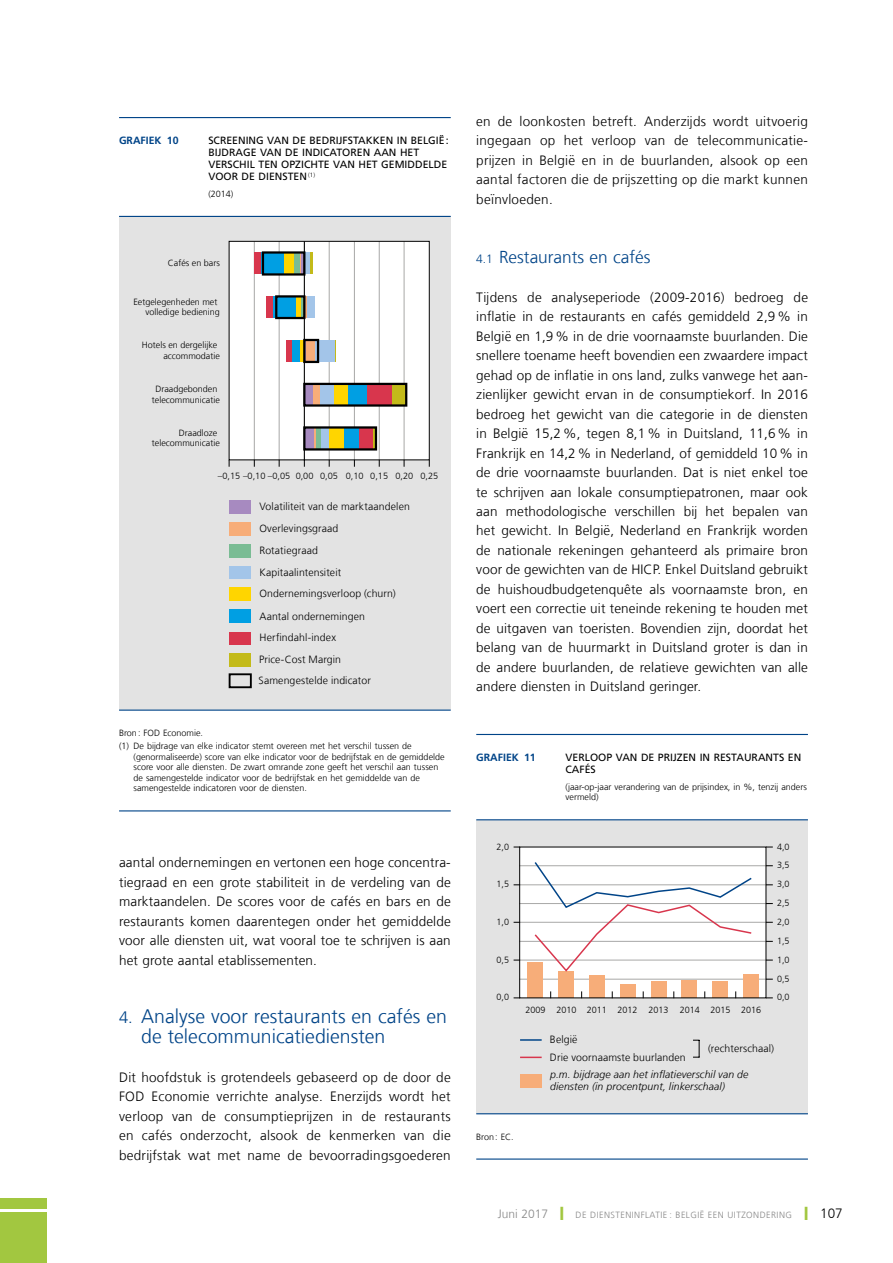
<style>
.page{position:relative;width:893px;height:1263px;background:#fff}
.page>*{position:absolute;margin:0;border:0;box-sizing:border-box;transform-origin:0 0}
.t1{font:300 19.5px/19.5px "Frutiger LT Com";color:#048}
.t2{font:300 17.25px "Frutiger LT Com";color:#048}
.t3{font:300 13.5px/19.5px "Frutiger LT Com";letter-spacing:.01em;color:#000;text-align:justify}
.t4{font:300 10.5px/21.8px "Frutiger LT Com";letter-spacing:.01em;color:#000}
.t5{font:10.5px/12px "Frutiger LT Com";color:#000}
.t6{font:italic 300 10.5px/12px "Frutiger LT Com";letter-spacing:.01em;color:#000}
.t7{font:700 10.5px "Frutiger LT Com";color:#048}
.t8{font:300 9px/10.5px "Frutiger LT Com";color:#000;text-align:right}
.t9{font:300 9px "Frutiger LT Com";letter-spacing:.05em;color:#878787}
.s1{font-size:12px}
.s2{font-size:16.5px}
.s3{color:#a2c740}
.s4{font-size:13.5px;color:#000}
</style>
<div class="page">
<div style="left:0;top:1198px;width:47px;height:11px;background:#a2c740"></div>
<div style="left:0;top:1213px;width:47px;height:50px;background:#a2c740"></div>
<div style="left:119px;top:216px;width:332px;height:494px;background:#e3e3e3"></div>
<hr style="left:119px;top:117px;width:332px;height:1px;background:#048">
<hr style="left:119px;top:810px;width:332px;height:1px;background:#048">
<hr style="left:119px;top:216px;width:332px;height:1px;background:#048">
<hr style="left:119px;top:709px;width:332px;height:2px;background:#048">
<div style="left:229px;top:241px;width:200px;height:219px;background:#fff"></div>
<hr style="left:404px;top:241px;width:1px;height:220px;background:#a8a8a7">
<hr style="left:379px;top:241px;width:1px;height:220px;background:#a8a8a7">
<hr style="left:354px;top:241px;width:1px;height:220px;background:#a8a8a7">
<hr style="left:329px;top:241px;width:1px;height:220px;background:#a8a8a7">
<hr style="left:279px;top:241px;width:1px;height:220px;background:#a8a8a7">
<hr style="left:254px;top:241px;width:1px;height:220px;background:#a8a8a7">
<div style="left:255px;top:252px;width:6px;height:22px;background:#d8364d"></div>
<hr style="left:304px;top:241px;width:1px;height:220px;background:#000">
<svg style="left:261px;top:250px;width:147px;height:202px"></svg>
<div style="left:229px;top:241px;width:201px;height:219px;border:1px solid #000"></div>
<div style="left:230px;top:501px;width:21px;height:13px;background:#a78ac0"></div>
<div style="left:230px;top:522px;width:21px;height:14px;background:#f7ad79"></div>
<div style="left:230px;top:544px;width:21px;height:14px;background:#7abc94"></div>
<div style="left:230px;top:566px;width:21px;height:13px;background:#a3c5e9"></div>
<div style="left:230px;top:587px;width:21px;height:14px;background:#ffd500"></div>
<div style="left:230px;top:610px;width:21px;height:13px;background:#009fe3"></div>
<div style="left:230px;top:632px;width:21px;height:12px;background:#d8364d"></div>
<div style="left:230px;top:653px;width:21px;height:13px;background:#c3ba19"></div>
<div style="left:229px;top:673px;width:23px;height:15px;border:2px solid #000"></div>
<div style="left:476px;top:820px;width:332px;height:294px;background:#e3e3e3"></div>
<hr style="left:476px;top:734px;width:332px;height:1px;background:#048">
<hr style="left:476px;top:1158px;width:332px;height:2px;background:#048">
<hr style="left:476px;top:819px;width:332px;height:1px;background:#048">
<hr style="left:476px;top:1113px;width:332px;height:1px;background:#048">
<div style="left:520px;top:847px;width:246px;height:151px;background:#fff"></div>
<hr style="left:519px;top:865px;width:248px;height:1px;background:#a8a8a7">
<hr style="left:519px;top:884px;width:248px;height:1px;background:#a8a8a7">
<hr style="left:519px;top:903px;width:248px;height:1px;background:#a8a8a7">
<hr style="left:519px;top:922px;width:248px;height:1px;background:#a8a8a7">
<hr style="left:519px;top:941px;width:248px;height:1px;background:#a8a8a7">
<hr style="left:519px;top:960px;width:248px;height:1px;background:#a8a8a7">
<hr style="left:519px;top:979px;width:248px;height:1px;background:#a8a8a7">
<div style="left:528px;top:962px;width:15px;height:36px;background:#f7ad79"></div>
<div style="left:558px;top:971px;width:16px;height:27px;background:#f7ad79"></div>
<div style="left:589px;top:975px;width:16px;height:23px;background:#f7ad79"></div>
<div style="left:620px;top:984px;width:15px;height:14px;background:#f7ad79"></div>
<div style="left:651px;top:981px;width:15px;height:17px;background:#f7ad79"></div>
<div style="left:682px;top:980px;width:15px;height:18px;background:#f7ad79"></div>
<div style="left:712px;top:981px;width:16px;height:17px;background:#f7ad79"></div>
<div style="left:743px;top:974px;width:16px;height:24px;background:#f7ad79"></div>
<svg style="left:533px;top:862px;width:220px;height:110px"></svg>
<div style="left:520px;top:1074px;width:22px;height:13px;background:#f7ad79"></div>
<hr style="left:520px;top:1039px;width:22px;height:2px;background:#048">
<hr style="left:520px;top:1056px;width:22px;height:2px;background:#d8364d">
<svg style="left:693px;top:1040px;width:7px;height:18px"></svg>
<p class="t7" style="left:119px;top:134px;width:61px">GRAFIEK 10</p>
<p class="t5" style="left:208px;top:135px;width:242px">SCREENING VAN DE BEDRIJFSTAKKEN IN BELGIË:<br>BIJDRAGE VAN DE INDICATOREN AAN HET VERSCHIL TEN OPZICHTE VAN HET GEMIDDELDE VOOR DE DIENSTEN <sup>(1)</sup></p>
<p class="t8" style="left:208px;top:188px;width:27px">(2014)</p>
<p class="t8" style="left:168px;top:258px;width:54px">Cafés en bars</p>
<p class="t8" style="left:133px;top:296px;width:88px">Eetgelegenheden met volledige bediening</p>
<p class="t8" style="left:142px;top:340px;width:80px">Hotels en dergelijke accommodatie</p>
<p class="t8" style="left:152px;top:384px;width:69px;text-align:center">Draadgebonden telecommunicatie</p>
<p class="t8" style="left:152px;top:427px;width:69px">Draadloze telecommunicatie</p>
<p class="t8" style="left:218px;top:470px;width:222px">–0,15 –0,10 –0,05 0,00 0,05 0,10 0,15 0,20 0,25</p>
<p class="t4" style="left:259px;top:496px;width:153px">Volatiliteit van de marktaandelen<br>Overlevingsgraad<br>Rotatiegraad<br>Kapitaalintensiteit<br>Ondernemingsverloop (churn)<br>Aantal ondernemingen<br>Herfindahl-index<br>Price‑Cost Margin<br>Samengestelde indicator</p>
<p class="t3" style="left:476px;top:111px;width:333px">en de loonkosten betreft. Anderzijds wordt uitvoerig ingegaan op het verloop van de telecommunicatie&shy;prijzen in België en in de buurlanden, alsook op een aantal factoren die de prijszetting op die markt kunnen beïnvloeden.</p>
<p class="t2" style="left:476px;top:246px;width:176px"><span class="s1">4.1</span> Restaurants en cafés</p>
<p class="t3" style="left:476px;top:287px;width:333px">Tijdens de analyseperiode (2009-2016) bedroeg de inflatie in de restaurants en cafés gemiddeld 2,9% in België en 1,9% in de drie voornaamste buurlanden. Die snellere toename heeft bovendien een zwaardere impact gehad op de inflatie in ons land, zulks vanwege het aan&shy;zienlijker gewicht ervan in de consumptiekorf. In 2016 bedroeg het gewicht van die categorie in de diensten in België 15,2%, tegen 8,1% in Duitsland, 11,6% in Frankrijk en 14,2% in Nederland, of gemiddeld 10% in de drie voornaamste buurlanden. Dat is niet enkel toe te schrijven aan lokale consumptiepatronen, maar ook aan methodologische verschillen bij het bepalen van het gewicht. In België, Nederland en Frankrijk worden de nationale rekeningen gehanteerd als primaire bron voor de gewichten van de HICP</p>
<p class="t3" style="left:476px;top:560px;width:333px;text-indent:181px">. Enkel Duitsland gebruikt de huishoudbudgetenquête als voornaamste bron, en voert een correctie uit teneinde rekening te houden met de uitgaven van toeristen. Bovendien zijn, doordat het belang van de huurmarkt in Duitsland groter is dan in de andere buurlanden, de relatieve gewichten van alle andere diensten in Duitsland geringer.</p>
<p class="t8" style="left:119px;top:726px;width:294px;line-height:13.5px;text-align:left">Bron: FOD Economie.<br>(1) De bijdrage van elke indicator stemt overeen met het verschil tussen de</p>
<p class="t8" style="left:134px;top:751px;width:313px;text-align:left">(genormaliseerde) score van elke indicator voor de bedrijfstak en de gemiddelde score voor alle diensten. De zwart omrande zone geeft het verschil aan tussen de samengestelde indicator voor de bedrijfstak en het gemiddelde van de samengestelde indicatoren voor de diensten.</p>
<p class="t7" style="left:476px;top:751px;width:61px">GRAFIEK 11</p>
<p class="t5" style="left:566px;top:751px;width:237px">VERLOOP VAN DE PRIJZEN IN RESTAURANTS EN<br>CAFÉS</p>
<p class="t8" style="left:566px;top:781px;width:243px;text-align:left">(jaar-op-jaar verandering van de prijsindex, in %, tenzij anders vermeld)</p>
<p class="t3" style="left:119px;top:852px;width:333px">aantal ondernemingen en vertonen een hoge concentra&shy;tiegraad en een grote stabiliteit in de verdeling van de marktaandelen. De scores voor de cafés en bars en de restaurants komen daarentegen onder het gemiddelde voor alle diensten uit, wat vooral toe te schrijven is aan het grote aantal etablissementen.</p>
<h1 class="t1" style="left:141px;top:1006px;width:307px;text-indent:-22px"><span class="s2">4.</span> Analyse voor restaurants en cafés en de telecommunicatiediensten</h1>
<p class="t3" style="left:119px;top:1067px;width:333px">Dit hoofdstuk is grotendeels gebaseerd op de door de FOD Economie verrichte analyse. Enerzijds wordt het verloop van de consumptieprijzen in de restaurants en cafés onderzocht, alsook de kenmerken van die bedrijfstak wat met name de bevoorradingsgoederen</p>
<p class="t8" style="left:496px;top:841px;width:14px">2,0</p>
<p class="t8" style="left:777px;top:841px;width:14px">4,0</p>
<p class="t8" style="left:777px;top:860px;width:14px">3,5</p>
<p class="t8" style="left:496px;top:879px;width:14px">1,5</p>
<p class="t8" style="left:777px;top:879px;width:14px">3,0</p>
<p class="t8" style="left:777px;top:898px;width:14px">2,5</p>
<p class="t8" style="left:496px;top:917px;width:14px">1,0</p>
<p class="t8" style="left:777px;top:917px;width:14px">2,0</p>
<p class="t8" style="left:777px;top:935px;width:14px">1,5</p>
<p class="t8" style="left:496px;top:954px;width:14px">0,5</p>
<p class="t8" style="left:777px;top:954px;width:14px">1,0</p>
<p class="t8" style="left:777px;top:973px;width:14px">0,5</p>
<p class="t8" style="left:496px;top:992px;width:14px">0,0</p>
<p class="t8" style="left:777px;top:992px;width:14px">0,0</p>
<p class="t8" style="left:525px;top:1005px;width:145px">2009 2010 2011 2012 2013</p>
<p class="t8" style="left:680px;top:1005px;width:83px">2014 2015 2016</p>
<p class="t4" style="left:550px;top:1028px;width:29px">België</p>
<p class="t4" style="left:550px;top:1046px;width:137px">Drie voornaamste buurlanden</p>
<p class="t4" style="left:708px;top:1037px;width:68px">(rechterschaal)</p>
<p class="t6" style="left:550px;top:1068px;width:200px">p.m. bijdrage aan het inflatieverschil van de diensten (in procentpunt, linkerschaal)</p>
<p class="t8" style="left:476px;top:1131px;width:39px">Bron: EC .</p>
<p class="t9" style="left:498px;top:1209px;width:347px"><span class="s1">Juni 2017</span> <span class="s3">❙</span> De diensteninflatie : België een uitzondering <span class="s3">❙</span> <span class="s4">107</span></p>
</div>
